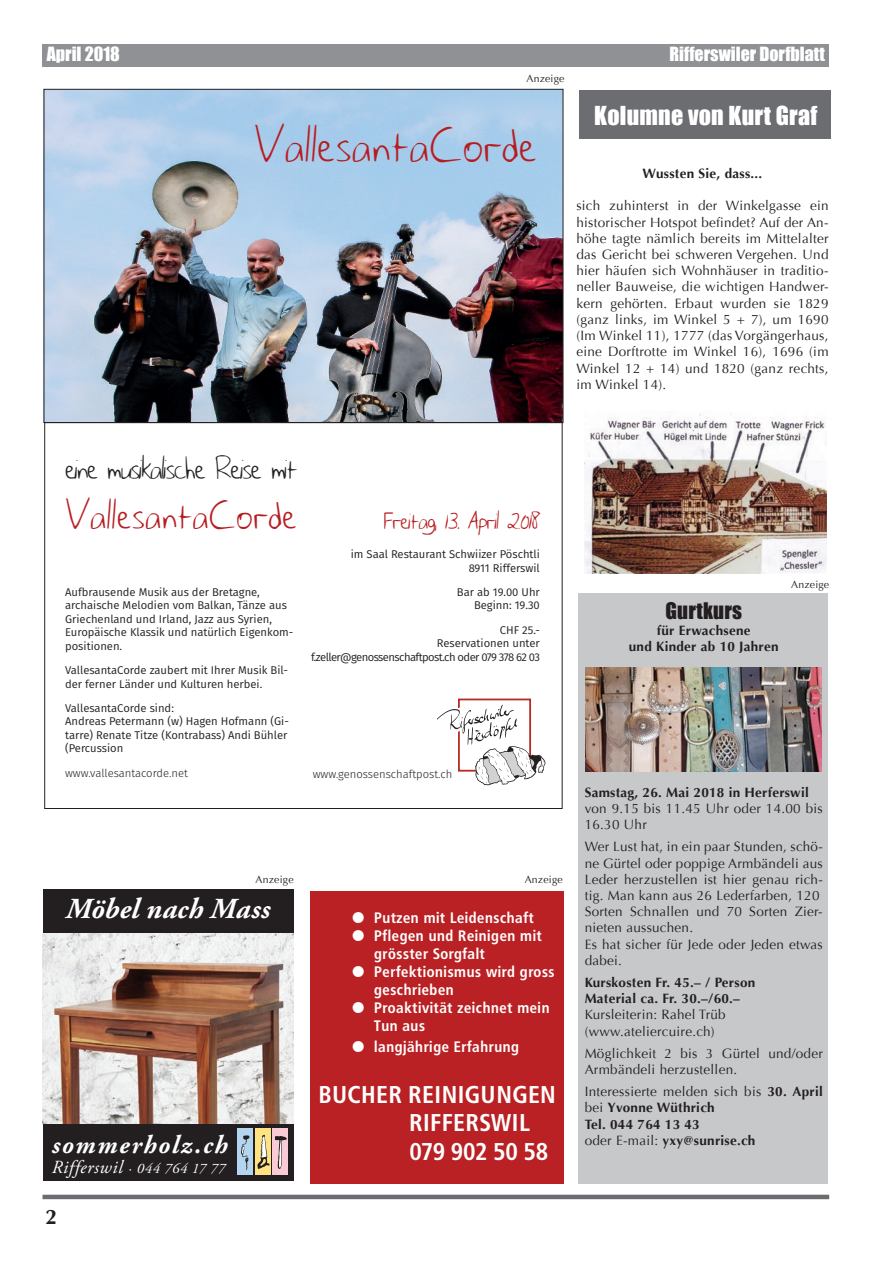
<style>
.page{position:relative;width:893px;height:1263px;background:#fff}
.page>*{position:absolute;margin:0;border:0;box-sizing:border-box;transform-origin:0 0}
.t1{font:39.6px "Husbandofthe Millennium";color:#b61c20}
.t2{font:32.55px "Husbandofthe Millennium";color:#b61c20}
.t3{font:italic 700 28.95px "Adobe Garamond Pro";letter-spacing:.01em;color:#fff}
.t4{font:italic 700 25.8px "Adobe Garamond Pro";letter-spacing:.07em;color:#fff}
.t5{font:25.05px "Husbandofthe Millennium";letter-spacing:-.07em;color:#231f20}
.t6{font:700 24px/28.8px "Frutiger Condensed BQ";letter-spacing:.04em;color:#fff}
.t7{font:24px "Impact";letter-spacing:.01em;color:#fff}
.t8{font:21px "Impact";letter-spacing:.01em;color:#231f20}
.t9{font:700 21px "Optima";color:#231f20}
.t10{font:19.95px "Husbandofthe Millennium";letter-spacing:-.06em;color:#b61c20}
.t11{font:italic 18.45px "Adobe Garamond Pro";letter-spacing:.03em;color:#fff}
.t12{font:18px "Impact";color:#fff}
.t13{font:700 15px "Frutiger Condensed BQ";letter-spacing:.04em;color:#fff}
.t14{font:13.5px/16.2px "Optima";letter-spacing:.02em;color:#231f20}
.t15{font:700 13.5px/16.2px "Optima";letter-spacing:.02em;color:#231f20}
.t16{font:11.25px/13.5px "Fira Sans";color:#231f20}
.t17{font:11.25px/13.5px "Fira Sans";letter-spacing:-.05em;color:#231f20;text-align:right}
.t18{font:300 11.25px "Fira Sans";color:#231f20}
.t19{font:10.5px "Optima";letter-spacing:.02em;color:#231f20}
.s1{font-size:15.3px}
.s2{font-size:14.55px}
.s3{font-family:"AK11 Figures Mathematic";font-weight:400}
.s4{font-weight:400}
</style>
<div class="page">
<div style="left:43px;top:44px;width:786px;height:23px;background:#8f9194"></div>
<hr style="left:43px;top:1195px;width:786px;height:4px;background:#6c6d70">
<div style="left:578px;top:593px;width:249px;height:590px;background:#c7c8ca"></div>
<div style="left:43px;top:889px;width:251px;height:292px;background:#231f20"></div>
<div style="left:238px;top:1128px;width:15px;height:47px;background:#b4d5f0"></div>
<svg style="left:241px;top:1135px;width:9px;height:35px"></svg>
<div style="left:255px;top:1128px;width:16px;height:47px;background:#ffe383"></div>
<div style="left:273px;top:1128px;width:15px;height:47px;background:#f9cbd7"></div>
<svg style="left:257px;top:1135px;width:30px;height:34px"></svg>
<img style="left:43px;top:933px;width:251px;height:190px">
<img style="left:46px;top:91px;width:515px;height:330px">
<div style="left:458px;top:698px;width:73px;height:74px;border:2px solid #b92924"></div>
<svg style="left:437px;top:705px;width:108px;height:80px"></svg>
<img style="left:584px;top:414px;width:243px;height:160px">
<div style="left:579px;top:90px;width:252px;height:48px;background:#6c6d70"></div>
<img style="left:586px;top:667px;width:235px;height:105px">
<div style="left:310px;top:891px;width:254px;height:292px;background:#b92124"></div>
<h3 class="t12" style="left:47px;top:40px;width:75px">April 2018</h3>
<h3 class="t12" style="left:670px;top:40px;width:157px">Rifferswiler Dorfblatt</h3>
<p class="t19" style="left:526px;top:72px;width:40px">Anzeige</p>
<h1 class="t1" style="left:254px;top:125px;width:284px">VallesantaCorde</h1>
<h3 class="t7" style="left:594px;top:97px;width:224px">Kolumne von Kurt Graf</h3>
<p class="t15" style="left:643px;top:166px;width:121px">Wussten Sie, dass...</p>
<p class="t14" style="left:576px;top:198px;width:254px;text-align:justify">sich zuhinterst in der Winkelgasse ein historischer Hotspot befindet? Auf der An&shy;höhe tagte nämlich bereits im Mittelalter das Gericht bei schweren Vergehen. Und hier häufen sich Wohnhäuser in traditio&shy;neller Bauweise, die wichtigen Handwer&shy;kern gehörten. Erbaut wurden sie 1829 (ganz links, im Winkel 5 + 7), um 1690 (Im Winkel 11), 1777 (das Vorgängerhaus, eine Dorftrotte im Winkel 16), 1696 (im Winkel 12 + 14) und 1820 (ganz rechts, im Winkel 14).</p>
<h3 class="t5" style="left:65px;top:456px;width:234px">eine musikalische Reise mit</h3>
<h2 class="t2" style="left:65px;top:499px;width:234px">VallesantaCorde</h2>
<p class="t16" style="left:65px;top:585px;width:230px">Aufbrausende Musik aus der Bretagne, archaische Melodien vom Balkan, Tänze aus Griechenland und Irland, Jazz aus Syrien, Europäische Klassik und natürlich Eigenkom&shy;positionen.</p>
<p class="t16" style="left:65px;top:663px;width:225px">VallesantaCorde zaubert mit Ihrer Musik Bil&shy;der ferner Länder und Kulturen herbei.</p>
<p class="t16" style="left:65px;top:701px;width:225px">VallesantaCorde sind:<br>Andreas Petermann (w) Hagen Hofmann (Gi&shy;tarre) Renate Titze (Kontrabass) Andi Bühler (Percussion</p>
<p class="t18" style="left:65px;top:765px;width:124px">www.vallesantacorde.net</p>
<h3 class="t10" style="left:383px;top:511px;width:159px">Freitag, 13. April 2018</h3>
<p class="t16" style="left:351px;top:547px;width:191px;text-align:right">im Saal Restaurant Schwiizer Pöschtli<br>8911 Rifferswil</p>
<p class="t16" style="left:457px;top:585px;width:85px;text-align:right">Bar ab 19.00 Uhr<br>Beginn: 19.30</p>
<p class="t17" style="left:311px;top:623px;width:230px">CHF 25.-<br>Reservationen unter f.zeller@genossenschaftpost.ch oder 079 378 62 03</p>
<p class="t18" style="left:313px;top:766px;width:141px">www.genossenschaftpost.ch</p>
<p class="t19" style="left:256px;top:873px;width:40px">Anzeige</p>
<p class="t19" style="left:525px;top:873px;width:40px">Anzeige</p>
<h3 class="t3" style="left:66px;top:892px;width:206px">Möbel nach Mass</h3>
<h3 class="t4" style="left:52px;top:1130px;width:177px">sommerholz.ch</h3>
<h3 class="t11" style="left:52px;top:1155px;width:175px">Rifferswil <span class="s1">·</span> <span class="s2">044 764 17 77</span></h3>
<h3 class="t9" style="left:45px;top:1205px;width:13px">2</h3>
<p class="t13" style="left:353px;top:908px;width:182px"><span class="s3">X</span> Putzen mit Leidenschaft</p>
<p class="t13" style="left:353px;top:926px;width:190px"><span class="s3">X</span> Pflegen und Reinigen mit</p>
<p class="t13" style="left:374px;top:944px;width:112px">grösster Sorgfalt</p>
<p class="t13" style="left:353px;top:962px;width:203px"><span class="s3">X</span> Perfektionismus wird gross</p>
<p class="t13" style="left:374px;top:980px;width:81px">geschrieben</p>
<p class="t13" style="left:353px;top:998px;width:198px"><span class="s3">X</span> Proaktivität zeichnet mein</p>
<p class="t13" style="left:374px;top:1016px;width:52px">Tun aus</p>
<p class="t13" style="left:353px;top:1037px;width:168px"><span class="s3">X</span> langjährige Erfahrung</p>
<h3 class="t6" style="left:409px;top:1079px;width:148px;text-indent:-91px">BUCHER REINIGUNGEN<br>RIFFERSWIL<br>079 902 50 58</h3>
<h3 class="t8" style="left:665px;top:594px;width:78px">Gurtkurs</h3>
<p class="t15" style="left:629px;top:622px;width:151px;text-align:center">für Erwachsene<br>und Kinder ab 10 Jahren</p>
<p class="t19" style="left:791px;top:578px;width:40px">Anzeige</p>
<p class="t15" style="left:585px;top:784px;width:226px">Samstag, 26. Mai 2018 in Herferswil</p>
<p class="t14" style="left:585px;top:800px;width:240px">von 9.15 bis 11.45 Uhr oder 14.00 bis<br>16.30 Uhr</p>
<p class="t14" style="left:585px;top:839px;width:240px">Wer Lust hat, in ein paar Stunden, schö&shy;ne Gürtel oder poppige Armbändeli aus<br>Leder herzustellen ist hier genau rich&shy;tig. Man kann aus 26 Lederfarben, 120<br>Sorten Schnallen und 70 Sorten Zier&shy;nieten aussuchen.<br>Es hat sicher für Jede oder Jeden etwas dabei.</p>
<p class="t15" style="left:585px;top:974px;width:172px">Kurskosten Fr. 45.– / Person<br>Material ca. Fr. 30.–/60 .–</p>
<p class="t14" style="left:585px;top:1007px;width:143px">Kursleiterin: Rahel Trüb (www.ateliercuire.ch)</p>
<p class="t14" style="left:585px;top:1045px;width:240px">Möglichkeit 2 bis 3 Gürtel und/oder<br>Armbändeli herzustellen.</p>
<p class="t15" style="left:585px;top:1084px;width:240px"><span class="s4">Interessierte melden sich bis</span> 30. April <span class="s4">bei</span> Yvonne Wüthrich<br>Tel. 044 764 13 43<br><span class="s4">oder E-mail:</span> yxy@sunrise.ch</p>
</div>
